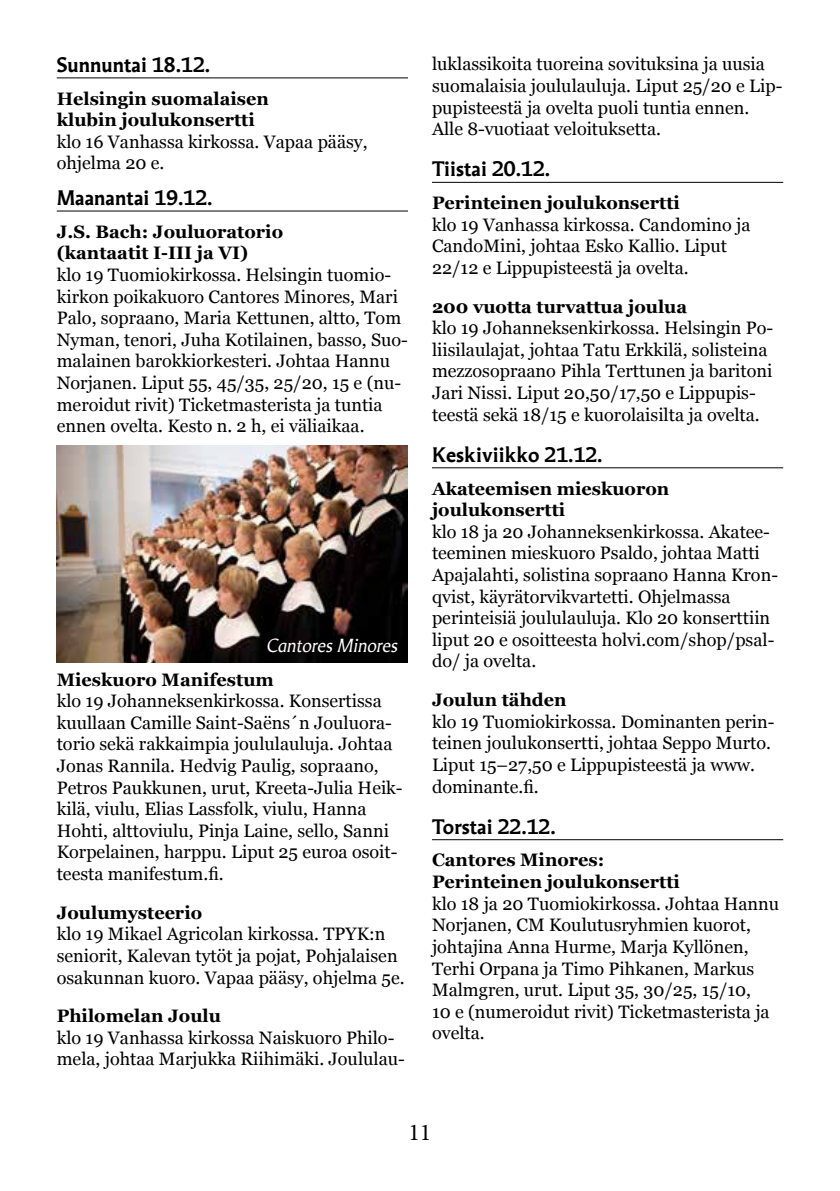
<style>
.page{position:relative;width:840px;height:1191px;background:#fff}
.page>*{position:absolute;margin:0;border:0;box-sizing:border-box;transform-origin:0 0}
.t1{font:24px "Minion Pro";color:#000}
.t2{font:700 20px "Martti";color:#000}
.t3{font:18px/21.6px "Georgia";color:#000}
.t4{font:700 18px/21.6px "Georgia";color:#000}
.t5{font:italic 18px "Martti";color:#fff}
</style>
<div class="page">
<hr style="left:57px;top:77px;width:351px;height:1px;background:#000">
<hr style="left:57px;top:210px;width:351px;height:1px;background:#000">
<hr style="left:432px;top:182px;width:350px;height:1px;background:#000">
<hr style="left:432px;top:467px;width:350px;height:1px;background:#000">
<hr style="left:432px;top:839px;width:350px;height:1px;background:#000">
<img style="left:57px;top:445px;width:351px;height:217px">
<p class="t2" style="left:57px;top:51px;width:155px">Sunnuntai 18.12.</p>
<p class="t4" style="left:57px;top:88px;width:213px">Helsingin suomalaisen klubin joulukonsertti</p>
<p class="t3" style="left:57px;top:131px;width:312px">klo 16 Vanhassa kirkossa. Vapaa pääsy, ohjelma 20 e.</p>
<p class="t2" style="left:57px;top:184px;width:157px">Maanantai 19.12.</p>
<p class="t4" style="left:57px;top:221px;width:228px">J.S. Bach: Jouluoratorio (kantaatit I-III ja VI)</p>
<p class="t3" style="left:57px;top:264px;width:352px">klo 19 Tuomiokirkossa. Helsingin tuomio&shy;kirkon poikakuoro Cantores Minores, Mari Palo, sopraano, Maria Kettunen, altto, Tom Nyman, tenori, Juha Kotilainen, basso, Suo&shy;malainen barokkiorkesteri. Johtaa Hannu Norjanen. Liput 55, 45/35, 25/20, 15 e (nu&shy;meroidut rivit) Ticketmasterista ja tuntia ennen ovelta. Kesto n. 2 h, ei väliaikaa.</p>
<p class="t5" style="left:266px;top:634px;width:132px">Cantores Minores</p>
<p class="t4" style="left:57px;top:668px;width:218px">Mieskuoro Manifestum</p>
<p class="t3" style="left:57px;top:690px;width:347px">klo 19 Johanneksenkirkossa. Konsertissa kuullaan Camille Saint-Saëns´n Jouluora&shy;torio sekä rakkaimpia joululauluja. Johtaa Jonas Rannila. Hedvig Paulig, sopraano, Petros Paukkunen, urut, Kreeta-Julia Heik&shy;kilä, viulu, Elias Lassfolk, viulu, Hanna Hohti, alttoviulu, Pinja Laine, sello, Sanni Korpelainen, harppu. Liput 25 euroa osoit&shy;teesta manifestum.fi.</p>
<p class="t4" style="left:57px;top:901px;width:147px">Joulumysteerio</p>
<p class="t3" style="left:57px;top:923px;width:349px">klo 19 Mikael Agricolan kirkossa. TPYK:n seniorit, Kalevan tytöt ja pojat, Pohjalaisen osakunnan kuoro. Vapaa pääsy, ohjelma 5e.</p>
<p class="t4" style="left:57px;top:1005px;width:166px">Philomelan Joulu</p>
<p class="t3" style="left:57px;top:1027px;width:349px">klo 19 Vanhassa kirkossa Naiskuoro Philo&shy;mela, johtaa Marjukka Riihimäki. Joululau-</p>
<p class="t3" style="left:432px;top:54px;width:352px">luklassikoita tuoreina sovituksina ja uusia suomalaisia joululauluja. Liput 25/20 e Lip&shy;pupisteestä ja ovelta puoli tuntia ennen.<br>Alle 8-vuotiaat veloituksetta.</p>
<p class="t2" style="left:432px;top:156px;width:120px">Tiistai 20.12.</p>
<p class="t4" style="left:432px;top:192px;width:249px">Perinteinen joulukonsertti</p>
<p class="t3" style="left:432px;top:214px;width:320px">klo 19 Vanhassa kirkossa. Candomino ja<br>CandoMini, johtaa Esko Kallio. Liput<br>22/12 e Lippupisteestä ja ovelta.</p>
<p class="t4" style="left:432px;top:295px;width:256px">200 vuotta turvattua joulua</p>
<p class="t3" style="left:432px;top:317px;width:342px">klo 19 Johanneksenkirkossa. Helsingin Po&shy;liisilaulajat, johtaa Tatu Erkkilä, solisteina mezzosopraano Pihla Terttunen ja baritoni Jari Nissi. Liput 20,50/17,50 e Lippupis&shy;teestä sekä 18/15 e kuorolaisilta ja ovelta.</p>
<p class="t2" style="left:432px;top:441px;width:172px">Keskiviikko 21.12.</p>
<p class="t4" style="left:432px;top:477px;width:239px">Akateemisen mieskuoron joulukonsertti</p>
<p class="t3" style="left:432px;top:521px;width:347px">klo 18 ja 20 Johanneksenkirkossa. Akatee&shy;teeminen mieskuoro Psaldo, johtaa Matti Apajalahti, solistina sopraano Hanna Kron&shy;qvist, käyrätorvikvartetti. Ohjelmassa perinteisiä joululauluja. Klo 20 konserttiin liput 20 e osoitteesta holvi.com/shop/psal&shy;do/ ja ovelta.</p>
<p class="t4" style="left:432px;top:689px;width:136px">Joulun tähden</p>
<p class="t3" style="left:432px;top:711px;width:344px">klo 19 Tuomiokirkossa. Dominanten perin&shy;teinen joulukonsertti, johtaa Seppo Murto.<br>Liput 15–27,50 e Lippupisteestä ja www. dominante.fi.</p>
<p class="t2" style="left:432px;top:813px;width:125px">Torstai 22.12.</p>
<p class="t4" style="left:432px;top:849px;width:249px">Cantores Minores:<br>Perinteinen joulukonsertti</p>
<p class="t3" style="left:432px;top:893px;width:348px">klo 18 ja 20 Tuomiokirkossa. Johtaa Hannu Norjanen, CM Koulutusryhmien kuorot, johtajina Anna Hurme, Marja Kyllönen, Terhi Orpana ja Timo Pihkanen, Markus Malmgren, urut. Liput 35, 30/25, 15/10,<br>10 e (numeroidut rivit) Ticketmasterista ja ovelta.</p>
<h1 class="t1" style="left:408px;top:1116px;width:25px">11</h1>
</div>
